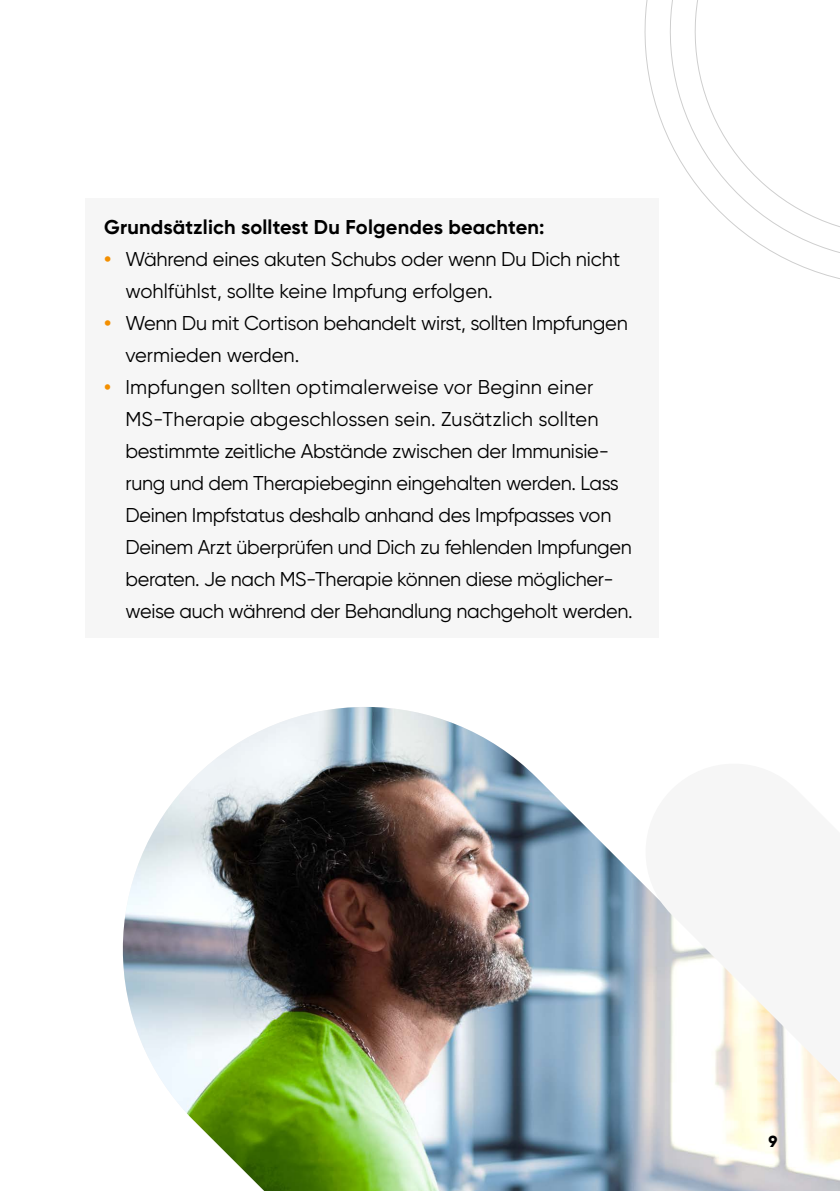
<style>
.page{position:relative;width:840px;height:1191px;background:#fff}
.page>*{position:absolute;margin:0;border:0;box-sizing:border-box;transform-origin:0 0}
.t1{font:20px/32px "Gilroy";letter-spacing:-.015em;color:#000}
.t2{font:700 20px "Gilroy";letter-spacing:.01em;color:#000}
.t3{font:800 16px "Gilroy";color:#000}
.s1{font-weight:700;color:#f38f00}
</style>
<div class="page">
<img style="left:122px;top:707px;width:717px;height:484px">
<svg style="left:636px;top:755px;width:203px;height:345px;fill:#f6f6f6"></svg>
<svg style="left:644px;top:0;width:195px;height:279px"></svg>
<svg style="left:669px;top:0;width:170px;height:261px"></svg>
<div style="left:85px;top:198px;width:573px;height:440px;background:#f6f6f6"></div>
<p class="t2" style="left:104px;top:215px;width:441px">Grundsätzlich solltest Du Folgendes beachten:</p>
<p class="t1" style="left:125px;top:243px;width:496px;text-indent:-21px"><span class="s1">•</span> Während eines akuten Schubs oder wenn Du Dich nicht wohlfühlst, sollte keine Impfung erfolgen.</p>
<p class="t1" style="left:125px;top:307px;width:503px;text-indent:-21px"><span class="s1">•</span> Wenn Du mit Cortison behandelt wirst, sollten Impfungen vermieden werden.</p>
<p class="t1" style="left:125px;top:371px;width:508px;text-indent:-21px"><span class="s1">•</span> Impfungen sollten optimalerweise vor Beginn einer MS-Therapie abgeschlossen sein. Zusätzlich sollten bestimmte zeitliche Abstände zwischen der Immunisie&shy;rung und dem Therapiebeginn eingehalten werden. Lass Deinen Impfstatus deshalb anhand des Impfpasses von Deinem Arzt überprüfen und Dich zu fehlenden Impfungen beraten. Je nach MS-Therapie können diese möglicher&shy;weise auch während der Behandlung nachgeholt werden.</p>
<p class="t3" style="left:768px;top:1131px;width:10px">9</p>
</div>
